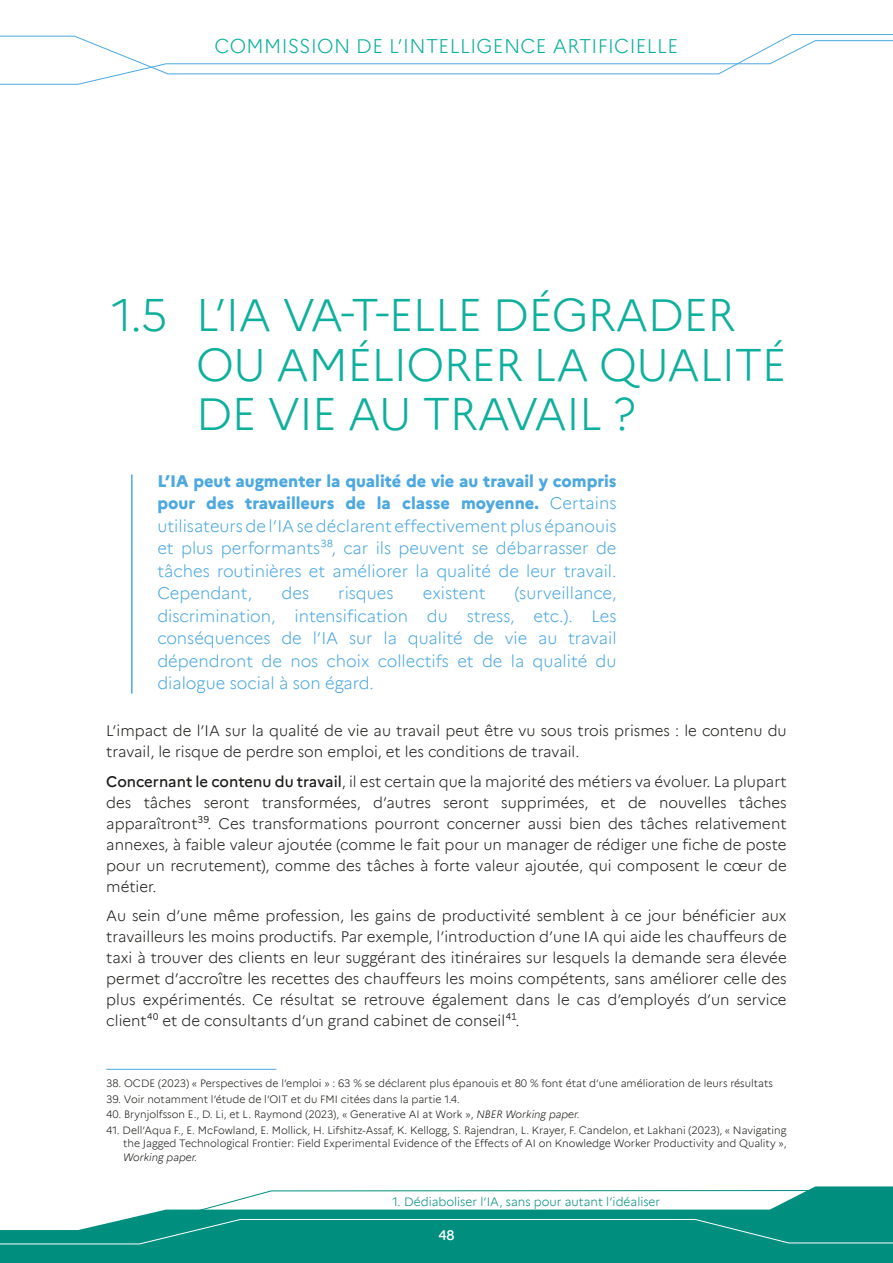
<style>
.page{position:relative;width:893px;height:1263px;background:#fff}
.page>*{position:absolute;margin:0;border:0;box-sizing:border-box;transform-origin:0 0}
.TITRE-01-VERT{font:300 45px/49.5px "Marianne";letter-spacing:-.015em;color:#0eb09d}
.t1{font:300 19.5px "Marianne";letter-spacing:.02em;color:#0eb09d}
.PAVE_REPONSE{font:300 16.5px/22.5px "Marianne";color:#4ca8df}
.CDT{font:300 15px/21px "Marianne";color:#1d1d1b;text-align:justify}
.t2{font:500 13.5px "Marianne";color:#fff}
.t3{font:300 12px "Marianne";color:#008e7f}
.NOTE_DE_BAS_PAGE{font:300 10.5px/13.5px "Marianne";color:#1d1d1b;text-align:justify}
.s1{font-weight:800}
.s2{font-weight:500}
.s3{font-style:italic}
</style>
<div class="page">
<svg style="left:0;top:1186px;width:893px;height:77px;fill:#008e7f"></svg>
<svg style="left:0;top:34px;width:893px;height:51px"></svg>
<hr style="left:131px;top:475px;width:2px;height:219px;background:#4ca8df">
<hr style="left:106px;top:1069px;width:170px;height:1px;background:#4ca8df">
<svg style="left:0;top:1190px;width:893px;height:54px"></svg>
<h2 class="t1" style="left:215px;top:31px;width:465px">COMMISSION DE L’INTELLIGENCE ARTIFICIELLE</h2>
<p class="TITRE-01-VERT" style="left:196px;top:287px;width:592px;text-indent:-85px">1.5 L’IA VA-T-ELLE DÉGRADER<br>OU AMÉLIORER LA QUALITÉ<br>DE VIE AU TRAVAIL ?</p>
<p class="PAVE_REPONSE" style="left:157px;top:468px;width:461px"><span class="s1">L’IA peut augmenter la qualité de vie au travail y compris pour des travailleurs de la classe moyenne.</span> Certains utilisateurs de l’IA se déclarent effectivement plus épanouis et plus performants38, car ils peuvent se débarrasser de tâches routinières et améliorer la qualité de leur travail.<br>Cependant,</p>
<p class="PAVE_REPONSE" style="left:157px;top:581px;width:461px;text-indent:357px">(surveillance, discrimination, intensification du stress, etc.).</p>
<p class="PAVE_REPONSE" style="left:281px;top:581px;width:29px">des</p>
<p class="PAVE_REPONSE" style="left:338px;top:581px;width:57px">risques</p>
<p class="PAVE_REPONSE" style="left:423px;top:581px;width:64px">existent</p>
<p class="PAVE_REPONSE" style="left:157px;top:603px;width:461px;text-align:justify;text-indent:434px">Les conséquences de l’IA sur la qualité de vie au travail dépendront de nos choix collectifs et de la qualité du dialogue social à son égard.</p>
<p class="CDT" style="left:106px;top:719px;width:682px">L’impact de l’IA sur la qualité de vie au travail peut être vu sous trois prismes : le contenu du travail, le risque de perdre son emploi, et les conditions de travail.</p>
<p class="CDT" style="left:106px;top:769px;width:682px"><span class="s2">Concernant le contenu du travail</span>, il est certain que la majorité des métiers va évoluer. La plupart des tâches seront transformées, d’autres seront supprimées, et de nouvelles tâches apparaîtront39. Ces transformations pourront concerner aussi bien des tâches relativement annexes, à faible valeur ajoutée (comme le fait pour un manager de rédiger une fiche de poste pour un recrutement), comme des tâches à forte valeur ajoutée, qui composent le cœur de métier.</p>
<p class="CDT" style="left:106px;top:904px;width:682px">Au sein d’une même profession, les gains de productivité semblent à ce jour bénéficier aux travailleurs les moins productifs. Par exemple, l’introduction d’une IA qui aide les chauffeurs de taxi à trouver des clients en leur suggérant des itinéraires sur lesquels la demande sera élevée permet d’accroître les recettes des chauffeurs les moins compétents, sans améliorer celle des plus expérimentés. Ce résultat se retrouve également dans le cas d’employés d’un service client40 et de consultants d’un grand cabinet de conseil41.</p>
<p class="NOTE_DE_BAS_PAGE" style="left:106px;top:1076px;width:668px">38. OCDE (2023) « Perspectives de l’emploi » : 63 % se déclarent plus épanouis et 80 % font état d’une amélioration de leurs résultats</p>
<p class="NOTE_DE_BAS_PAGE" style="left:106px;top:1091px;width:353px">39. Voir notamment l’étude de l’OIT et du FMI citées dans la partie 1.4.</p>
<p class="NOTE_DE_BAS_PAGE" style="left:106px;top:1107px;width:475px">40. Brynjolfsson E. , D. Li, et L. Raymond (2023), « Generative AI at Work », <span class="s3">NBER Working paper.</span></p>
<p class="NOTE_DE_BAS_PAGE" style="left:123px;top:1122px;width:665px;text-indent:-17px">41. Dell’Aqua F., E. McFowland, E. Mollick, H. Lifshitz-Assaf, K. Kellogg, S. Rajendran, L. Krayer, F. Candelon, et Lakhani (2023), « Navigating the Jagged Technological Frontier: Field Experimental Evidence of the Effects of AI on Knowledge Worker Productivity and Quality », <span class="s3">Working paper.</span></p>
<p class="t3" style="left:393px;top:1192px;width:269px">1. Dédiaboliser l’IA, sans pour autant l’idéaliser</p>
<p class="t2" style="left:438px;top:1225px;width:18px">48</p>
</div>
